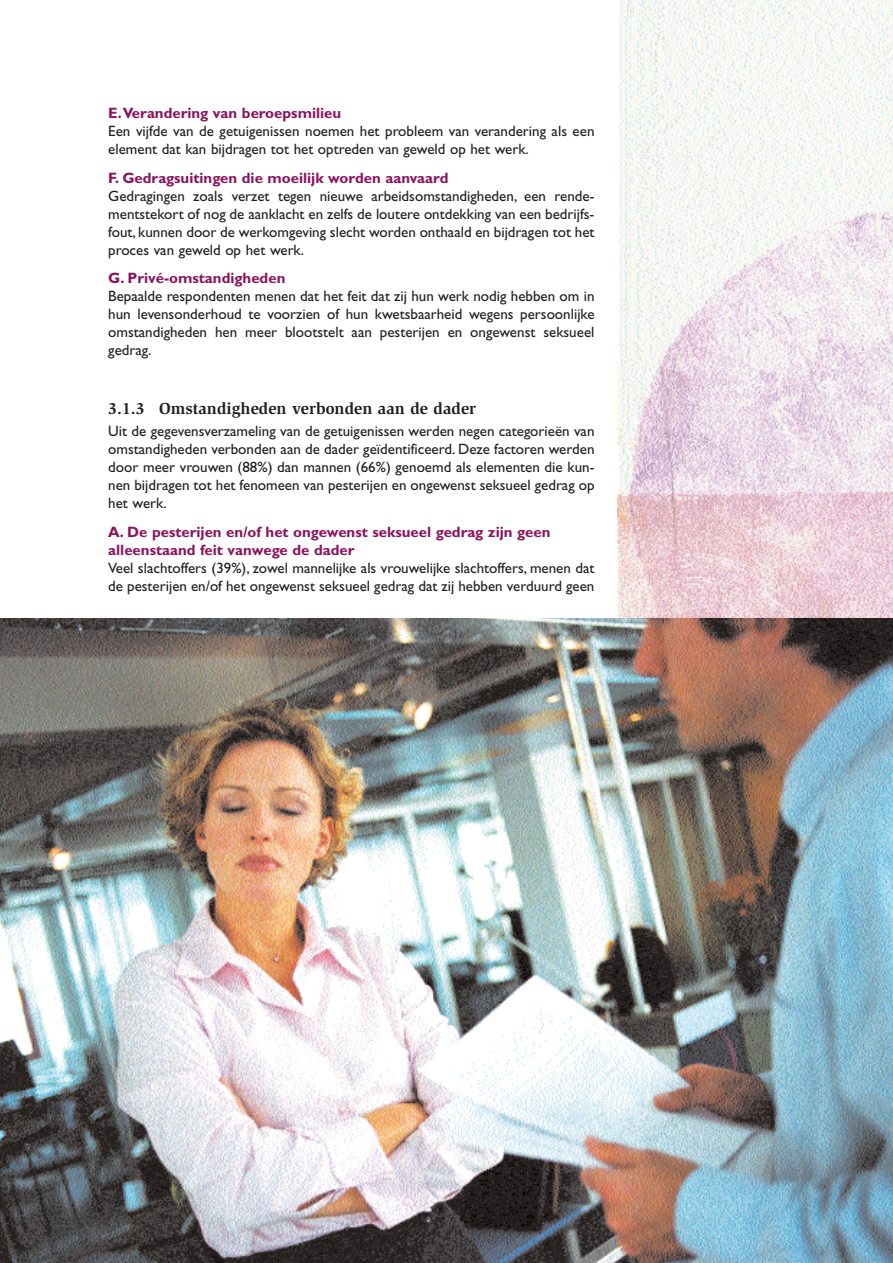
<style>
.page{position:relative;width:893px;height:1263px;background:#fff}
.page>*{position:absolute;margin:0;border:0;box-sizing:border-box;transform-origin:0 0}
.t1{font:700 16.5px "Slimbach";color:#231f20}
.t2{font:15px/18px "Gill Sans";color:#231f20;text-align:justify}
.t3{font:700 15px/18px "Gill Sans";color:#8b135e}
</style>
<div class="page">
<img style="left:617px;top:0;width:275px;height:619px">
<img style="left:0;top:619px;width:892px;height:644px">
<p class="t3" style="left:108px;top:106px;width:234px">E.Verandering van beroepsmilieu</p>
<p class="t2" style="left:108px;top:124px;width:487px">Een vijfde van de getuigenissen noemen het probleem van verandering als een element dat kan bijdragen tot het optreden van geweld op het werk.</p>
<p class="t3" style="left:108px;top:170px;width:342px">F. Gedragsuitingen die moeilijk worden aanvaard</p>
<p class="t2" style="left:108px;top:188px;width:488px">Gedragingen zoals verzet tegen nieuwe arbeidsomstandigheden, een rende&shy;mentstekort of nog de aanklacht en zelfs de loutere ontdekking van een bedrijfs&shy;fout, kunnen door de werkomgeving slecht worden onthaald en bijdragen tot het proces van geweld op het werk.</p>
<p class="t3" style="left:108px;top:271px;width:179px">G. Privé-omstandigheden</p>
<p class="t2" style="left:108px;top:289px;width:488px">Bepaalde respondenten menen dat het feit dat zij hun werk nodig hebben om in hun levensonderhoud te voorzien of hun kwetsbaarheid wegens persoonlijke omstandigheden hen meer blootstelt aan pesterijen en ongewenst seksueel gedrag.</p>
<p class="t1" style="left:108px;top:402px;width:369px">3.1.3 Omstandigheden verbonden aan de dader</p>
<p class="t2" style="left:108px;top:424px;width:488px">Uit de gegevensverzameling van de getuigenissen werden negen categorieën van omstandigheden verbonden aan de dader geïdentificeerd. Deze factoren werden door meer vrouwen (88%) dan mannen (66%) genoemd als elementen die kun&shy;nen bijdragen tot het fenomeen van pesterijen en ongewenst seksueel gedrag op het werk.</p>
<p class="t3" style="left:108px;top:525px;width:443px">A. De pesterijen en/of het ongewenst seksueel gedrag zijn geen alleenstaand feit vanwege de dader</p>
<p class="t2" style="left:108px;top:561px;width:487px">Veel slachtoffers (39%), zowel mannelijke als vrouwelijke slachtoffers, menen dat de pesterijen en/of het ongewenst seksueel gedrag dat zij hebben verduurd geen</p>
</div>
